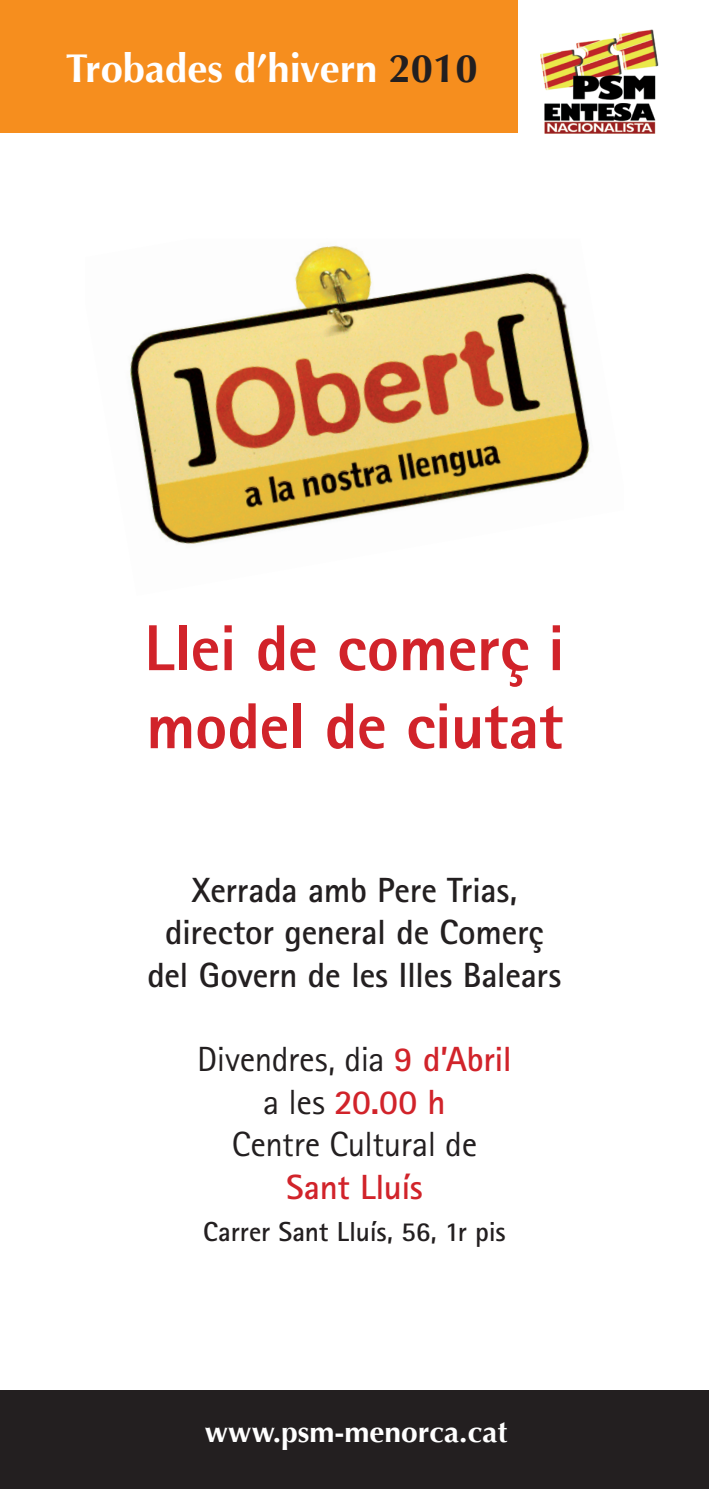
<style>
.page{position:relative;width:709px;height:1489px;background:#fff}
.page>*{position:absolute;margin:0;border:0;box-sizing:border-box;transform-origin:0 0}
.t1{font:800 65px/78px "Rotis Sans Serif";letter-spacing:-.01em;color:#d1232a}
.t2{font:700 40px "Optima";color:#fff}
.t3{font:700 35px/42.5px "Rotis Sans Serif";letter-spacing:-.01em;color:#231f20;text-align:center}
.t4{font:35px/42.5px "Rotis Sans Serif";letter-spacing:-.01em;color:#231f20;text-align:center}
.t5{font:700 35px "Rotis Sans Serif";letter-spacing:-.015em;color:#d1232a}
.t6{font:700 30px "Optima";color:#fff}
.t7{font:700 27.5px "Rotis Sans Serif";letter-spacing:-.01em;color:#231f20}
.s1{color:#231f20}
.s2{font-weight:700;color:#d1232a}
</style>
<div class="page">
<div style="left:0;top:0;width:517px;height:133px;background:#f68e1e"></div>
<div style="left:0;top:1389px;width:709px;height:99px;background:#231f20"></div>
<img style="left:540px;top:29px;width:119px;height:105px">
<img style="left:130px;top:247px;width:192px;height:177px">
<img style="left:322px;top:245px;width:264px;height:179px">
<img style="left:139px;top:424px;width:451px;height:120px">
<p class="t2" style="left:66px;top:46px;width:413px">Trobades d’hivern <span class="s1">2010</span></p>
<h1 class="t1" style="left:144px;top:608px;width:422px">Llei de comerç i model de ciutat</h1>
<p class="t3" style="left:147px;top:868px;width:415px">Xerrada amb Pere Trias, director general de Comerç del Govern de les Illes Balears</p>
<p class="t4" style="left:197px;top:1037px;width:316px">Divendres, dia <span class="s2">9 d’Abril </span>a les <span class="s2">20.00 h<br></span>Centre Cultural de</p>
<p class="t5" style="left:286px;top:1164px;width:138px">Sant Lluís</p>
<p class="t7" style="left:203px;top:1214px;width:304px">Carrer Sant Lluís, 56, 1r pis</p>
<p class="t6" style="left:205px;top:1413px;width:304px">www.psm-menorca.cat</p>
</div>
